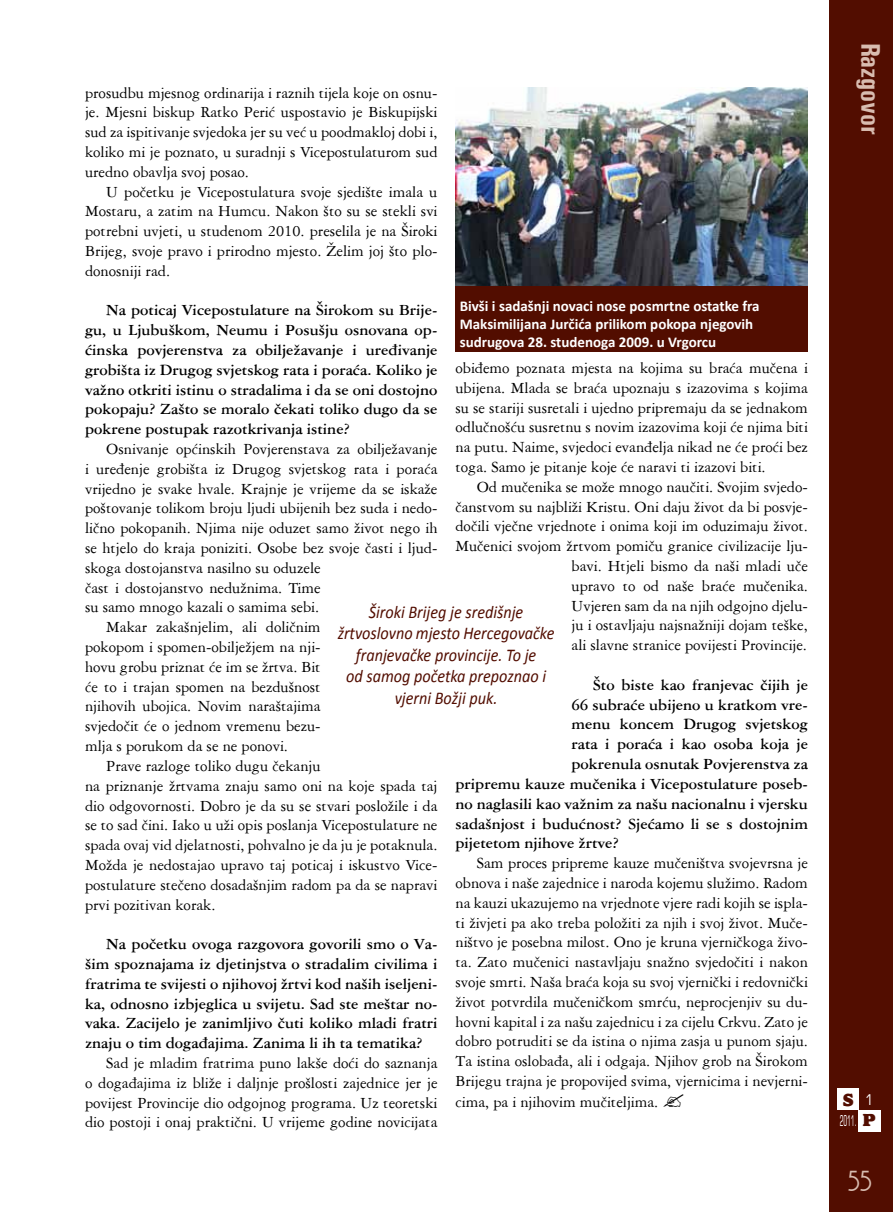
<style>
.page{position:relative;width:893px;height:1212px;background:#fff}
.page>*{position:absolute;margin:0;border:0;box-sizing:border-box;transform-origin:0 0}
.t1{font:700 condensed 27px "Univers";color:#d8bcb0}
.t2{font:27px "Andes";color:#d8bcb0}
.t3{font:italic 18px/21.6px "Calibri";color:#520d00;text-align:center;scale:.9 1}
.t4{font:800 18px "Alfredo";color:#520d00}
.t5{font:18px "Andes";color:#520d00}
.t6{font:16.5px/19.8px "American Garamond BT";color:#000;text-align:justify}
.t7{font:700 16.5px/19.8px "American Garamond BT";color:#000;text-align:justify}
.t8{font:700 15px/18px "Calibri";color:#fff}
.t9{font:condensed 15px "Square 721 BT";color:#fff;scale:.5 1}
.t10{font:condensed 15px "Square 721 BT";color:#fff}
</style>
<div class="page">
<div style="left:829px;top:0;width:64px;height:1212px;background:#520d00"></div>
<div style="left:837px;top:1089px;width:22px;height:21px;background:#fff"></div>
<div style="left:859px;top:1110px;width:21px;height:21px;background:#fff"></div>
<img style="left:455px;top:87px;width:353px;height:199px">
<div style="left:455px;top:286px;width:353px;height:66px;background:#520d00"></div>
<p class="t6" style="left:85px;top:82px;width:354px">prosudbu mjesnog ordinarija i raznih tijela koje on osnu&shy;je. Mjesni biskup Ratko Perić uspostavio je Biskupijski sud za ispitivanje svjedoka jer su već u poodmakloj dobi i, koliko mi je poznato, u suradnji s Vicepostulaturom sud uredno obavlja svoj posao.</p>
<p class="t6" style="left:85px;top:181px;width:354px;text-indent:21px">U početku je Vicepostulatura svoje sjedište imala u Mostaru, a zatim na Humcu. Nakon što su se stekli svi potrebni uvjeti, u studenom 2010. preselila je na Široki Brijeg, svoje pravo i prirodno mjesto. Želim joj što plo&shy;donosniji rad.</p>
<p class="t7" style="left:85px;top:300px;width:354px;text-indent:21px">Na poticaj Vicepostulature na Širokom su Brije&shy;gu, u Ljubuškom, Neumu i Posušju osnovana op&shy;ćinska povjerenstva za obilježavanje i uređivanje grobišta iz Drugog svjetskog rata i poraća. Koliko je važno otkriti istinu o stradalima i da se oni dostojno pokopaju? Zašto se moralo čekati toliko dugo da se pokrene postupak razotkrivanja istine?</p>
<p class="t6" style="left:106px;top:439px;width:333px">Osnivanje općinskih Povjerenstava za obilježavanje</p>
<p class="t6" style="left:85px;top:459px;width:354px">i uređenje grobišta iz Drugog svjetskog rata i poraća</p>
<p class="t6" style="left:85px;top:478px;width:354px">vrijedno je svake hvale. Krajnje je vrijeme da se iskaže</p>
<p class="t6" style="left:85px;top:498px;width:354px">poštovanje tolikom broju ljudi ubijenih bez suda i nedo-</p>
<p class="t6" style="left:85px;top:518px;width:354px">lično pokopanih. Njima nije oduzet samo život nego ih</p>
<p class="t6" style="left:85px;top:538px;width:354px">se htjelo do kraja poniziti. Osobe bez svoje časti i ljud-</p>
<p class="t6" style="left:85px;top:558px;width:237px">skoga dostojanstva nasilno su oduzele</p>
<p class="t6" style="left:85px;top:577px;width:237px">čast i dostojanstvo nedužnima. Time</p>
<p class="t6" style="left:85px;top:597px;width:236px">su samo mnogo kazali o samima sebi.</p>
<p class="t6" style="left:106px;top:617px;width:216px">Makar zakašnjelim, ali doličnim</p>
<p class="t6" style="left:85px;top:637px;width:237px">pokopom i spomen-obilježjem na nji-</p>
<p class="t6" style="left:85px;top:657px;width:237px">hovu grobu priznat će im se žrtva. Bit</p>
<p class="t6" style="left:85px;top:676px;width:237px">će to i trajan spomen na bezdušnost</p>
<p class="t6" style="left:85px;top:696px;width:237px">njihovih ubojica. Novim naraštajima</p>
<p class="t6" style="left:85px;top:716px;width:237px">svjedočit će o jednom vremenu bezu-</p>
<p class="t6" style="left:85px;top:736px;width:204px">mlja s porukom da se ne ponovi.</p>
<p class="t6" style="left:106px;top:756px;width:216px">Prave razloge toliko dugu čekanju</p>
<p class="t6" style="left:85px;top:775px;width:354px">na priznanje žrtvama znaju samo oni na koje spada taj</p>
<p class="t6" style="left:85px;top:795px;width:354px">dio odgovornosti. Dobro je da su se stvari posložile i da</p>
<p class="t6" style="left:85px;top:815px;width:354px">se to sad čini. Iako u uži opis poslanja Vicepostulature ne</p>
<p class="t6" style="left:85px;top:835px;width:354px">spada ovaj vid djelatnosti, pohvalno je da ju je potaknula.</p>
<p class="t6" style="left:85px;top:855px;width:354px">Možda je nedostajao upravo taj poticaj i iskustvo Vice-</p>
<p class="t6" style="left:85px;top:874px;width:354px">postulature stečeno dosadašnjim radom pa da se napravi</p>
<p class="t6" style="left:85px;top:894px;width:132px">prvi pozitivan korak.</p>
<p class="t7" style="left:85px;top:933px;width:354px;text-indent:21px">Na početku ovoga razgovora govorili smo o Va&shy;šim spoznajama iz djetinjstva o stradalim civilima i fratrima te svijesti o njihovoj žrtvi kod naših iseljeni&shy;ka, odnosno izbjeglica u svijetu. Sad ste meštar no&shy;vaka. Zacijelo je zanimljivo čuti koliko mladi fratri znaju o tim događajima. Zanima li ih ta tematika?</p>
<p class="t6" style="left:85px;top:1053px;width:354px;text-indent:21px">Sad je mladim fratrima puno lakše doći do saznanja o događajima iz bliže i daljnje prošlosti zajednice jer je povijest Provincije dio odgojnog programa. Uz teoretski dio postoji i onaj praktični. U vrijeme godine novicijata</p>
<p class="t8" style="left:460px;top:296px;width:301px">Bivši i sadašnji novaci nose posmrtne ostatke fra<br>Maksimilijana Jurčića prilikom pokopa njegovih sudrugova 28. studenoga 2009. u Vrgorcu</p>
<p class="t6" style="left:455px;top:358px;width:354px">obiđemo poznata mjesta na kojima su braća mučena i ubijena. Mlada se braća upoznaju s izazovima s kojima su se stariji susretali i ujedno pripremaju da se jednakom odlučnošću susretnu s novim izazovima koji će njima biti na putu. Naime, svjedoci evanđelja nikad ne će proći bez toga. Samo je pitanje koje će naravi ti izazovi biti.</p>
<p class="t6" style="left:455px;top:477px;width:354px;text-align:right">Od mučenika se može mnogo naučiti. Svojim svjedo&shy;čanstvom su najbliži Kristu. Oni daju život da bi posvje&shy;dočili vječne vrjednote i onima koji im oduzimaju život.<br>Mučenici svojom žrtvom pomiču granice civilizacije lju&shy;bavi. Htjeli bismo da naši mladi uče<br>upravo to od naše braće mučenika.<br>Uvjeren sam da na njih odgojno djelu-<br>ju i ostavljaju najsnažniji dojam teške,<br>ali slavne stranice povijesti Provincije.</p>
<p class="t7" style="left:593px;top:674px;width:217px">Što biste kao franjevac čijih je</p>
<p class="t7" style="left:572px;top:694px;width:238px">66 subraće ubijeno u kratkom vre-</p>
<p class="t7" style="left:572px;top:714px;width:238px">menu koncem Drugog svjetskog</p>
<p class="t7" style="left:572px;top:734px;width:238px">rata i poraća i kao osoba koja je</p>
<p class="t7" style="left:572px;top:753px;width:238px">pokrenula osnutak Povjerenstva za</p>
<p class="t7" style="left:455px;top:773px;width:354px">pripremu kauze mučenika i Vicepostulature poseb-</p>
<p class="t7" style="left:455px;top:793px;width:354px">no naglasili kao važnim za našu nacionalnu i vjersku</p>
<p class="t7" style="left:455px;top:813px;width:354px">sadašnjost i budućnost? Sjećamo li se s dostojnim</p>
<p class="t7" style="left:455px;top:833px;width:165px">pijetetom njihove žrtve?</p>
<p class="t6" style="left:455px;top:853px;width:354px;text-indent:21px">Sam proces pripreme kauze mučeništva svojevrsna je obnova i naše zajednice i naroda kojemu služimo. Radom na kauzi ukazujemo na vrjednote vjere radi kojih se ispla&shy;ti živjeti pa ako treba položiti za njih i svoj život. Muče&shy;ništvo je posebna milost. Ono je kruna vjerničkoga živo&shy;ta. Zato mučenici nastavljaju snažno svjedočiti i nakon svoje smrti. Naša braća koja su svoj vjernički i redovnički život potvrdila mučeničkom smrću, neprocjenjiv su du&shy;hovni kapital i za našu zajednicu i za cijelu Crkvu. Zato je dobro potruditi se da istina o njima zasja u punom sjaju.<br>Ta istina oslobađa, ali i odgaja. Njihov grob na Širokom Brijegu trajna je propovijed svima, vjernicima i nevjerni&shy;cima, pa i njihovim mučiteljima.</p>
<p class="t3" style="left:338px;top:600px;width:242px">Široki Brijeg je središnje žrtvoslovno mjesto Hercegovačke franjevačke provincije. To je<br>od samog početka prepoznao i vjerni Božji puk.</p>
<h1 class="t1" style="left:887px;top:43px;width:94px;rotate:90deg">Razgovor</h1>
<p class="t4" style="left:843px;top:1090px;width:12px">S</p>
<p class="t10" style="left:866px;top:1090px;width:9px">1</p>
<p class="t5" style="left:865px;top:1113px;width:9px">p</p>
<p class="t4" style="left:863px;top:1110px;width:14px">p</p>
<p class="t9" style="left:840px;top:1112px;width:35px">2011.</p>
<h1 class="t2" style="left:848px;top:1169px;width:25px">55</h1>
</div>
